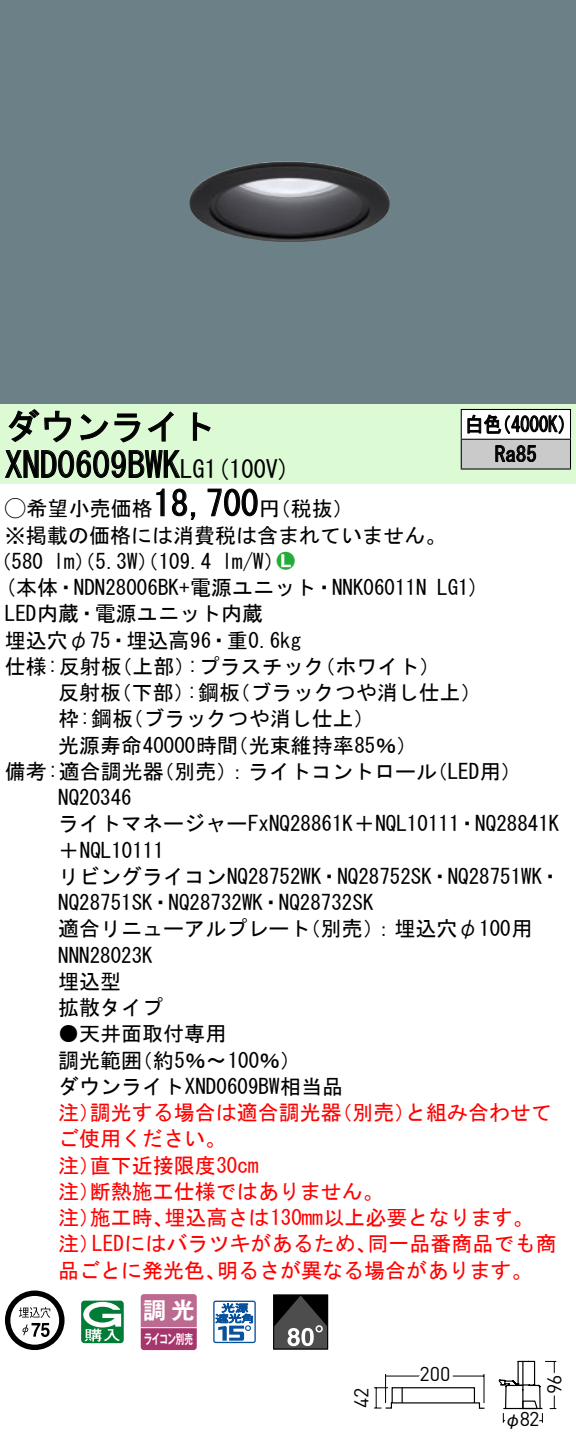
<style>
.page{position:relative;width:576px;height:1445px;background:#fff}
.page>*{position:absolute;margin:0;border:0;box-sizing:border-box;transform-origin:0 0}
.t1{font:35px "MS Gothic";color:#000}
.t2{font:24.5px "MS Gothic";color:#000}
.t3{font:23.1px "Gothic MB101 Pro De Bold 90 pv RKSJ H";color:#fff}
.t4{font:21px/26.2px "MS Gothic";color:#000}
.t5{font:21px/26.2px "MS Gothic";color:#f00}
.t6{font:21px/29.8px "MS Gothic";color:#000;scale:.88 1}
.t7{font:21px "Ford Classification 1";color:#23ac38}
.t8{font:19.95px "DINOT";letter-spacing:.005em;color:#000}
.t9{font:17.5px "Gothic BBB Pro Medium 90 pv RKSJ H";color:#000}
.t10{font:13.3px "Gothic MB101 Pro De Bold 90 pv RKSJ H";letter-spacing:-.05em;color:#fff;scale:.65 1}
.s1{font-size:24.5px}
.s2{font-family:"Ford Classification 1"}
.s3{color:#fff}
</style>
<div class="page">
<div style="left:0;top:0;width:575px;height:404px;background:#6c8087"></div>
<img style="left:189px;top:161px;width:201px;height:81px">
<div style="left:0;top:404px;width:575px;height:79px;background:#dcfad4"></div>
<svg style="left:8px;top:409px;width:64px;height:34px"></svg>
<svg style="left:80px;top:413px;width:60px;height:30px"></svg>
<svg style="left:147px;top:411px;width:26px;height:31px"></svg>
<svg style="left:192px;top:412px;width:19px;height:29px"></svg>
<svg style="left:5px;top:450px;width:176px;height:28px"></svg>
<svg style="left:156px;top:488px;width:9px;height:29px"></svg>
<svg style="left:172px;top:488px;width:24px;height:32px"></svg>
<svg style="left:207px;top:488px;width:51px;height:29px"></svg>
<svg style="left:5px;top:1290px;width:59px;height:60px"></svg>
<svg style="left:81px;top:1300px;width:43px;height:43px"></svg>
<svg style="left:140px;top:1294px;width:56px;height:56px;background:#b55884"></svg>
<hr style="left:141px;top:1327px;width:55px;height:1px;background:#fff">
<svg style="left:213px;top:1300px;width:43px;height:43px"></svg>
<div style="left:273px;top:1294px;width:55px;height:55px;border:1px solid #000"></div>
<svg style="left:273px;top:1295px;width:54px;height:54px;background:#464646"></svg>
<div style="left:461px;top:409px;width:109px;height:30px;background:#fff"></div>
<div style="left:461px;top:439px;width:109px;height:30px;background:#cacaca"></div>
<hr style="left:460px;top:409px;width:110px;height:1px;background:#000">
<hr style="left:569px;top:410px;width:2px;height:29px;background:#000">
<hr style="left:460px;top:439px;width:110px;height:1px;background:#000">
<svg style="left:460px;top:410px;width:1px;height:58px"></svg>
<hr style="left:569px;top:440px;width:2px;height:28px;background:#000">
<hr style="left:460px;top:468px;width:110px;height:2px;background:#000">
<svg style="left:467px;top:414px;width:96px;height:20px"></svg>
<svg style="left:495px;top:445px;width:41px;height:17px"></svg>
<svg style="left:498px;top:1360px;width:59px;height:63px"></svg>
<svg style="left:374px;top:1374px;width:111px;height:35px"></svg>
<h1 class="t1" style="left:5px;top:409px;width:212px">ダウンライト</h1>
<p class="t2" style="left:204px;top:456px;width:87px">(1 100 (V</p>
<h1 class="t1" style="left:5px;top:447px;width:201px">XND0609BWK<span class="s1">LG</span></h1>
<h1 class="t1" style="left:153px;top:486px;width:106px">18,700</h1>
<p class="t4" style="left:5px;top:495px;width:442px"><span class="s2">A</span>希望小売価格<br>※掲載の価格には消費税は含まれていません。</p>
<p class="t7" style="left:277px;top:550px;width:19px">2<span class="s3">7</span></p>
<p class="t4" style="left:259px;top:495px;width:96px">（円税抜(</p>
<p class="t4" style="left:222px;top:548px;width:64px">l m (W/</p>
<p class="t4" style="left:-9px;top:548px;width:54px">（580</p>
<p class="t4" style="left:54px;top:548px;width:159px">lm）（5.3 ）（W 109.4</p>
<p class="t6" style="left:494px;top:409px;width:49px;text-indent:-30px">白色<br>Ra85</p>
<p class="t6" style="left:492px;top:409px;width:96px">（4000 (K</p>
<p class="t4" style="left:5px;top:574px;width:423px">(本体・NDN28006BK+電源ユニット・NNK06011N</p>
<p class="t4" style="left:5px;top:600px;width:259px">LED内蔵・電源ユニット内蔵</p>
<p class="t4" style="left:5px;top:627px;width:297px">埋込穴φ75・埋込高96・重0.6kg</p>
<p class="t4" style="left:314px;top:653px;width:127px">（ホワイト(</p>
<p class="t4" style="left:187px;top:653px;width:139px">:プラスチック</p>
<p class="t4" style="left:5px;top:653px;width:118px">仕様:反射板</p>
<p class="t4" style="left:111px;top:653px;width:85px">（上部）</p>
<p class="t4" style="left:437px;top:574px;width:44px">LG (1</p>
<p class="t4" style="left:58px;top:679px;width:65px">反射板</p>
<p class="t4" style="left:111px;top:679px;width:85px">（下部）</p>
<p class="t4" style="left:229px;top:679px;width:253px">（ブラックつや消し仕上(</p>
<p class="t4" style="left:187px;top:679px;width:55px">:鋼板</p>
<p class="t4" style="left:122px;top:705px;width:254px">（ブラックつや消し仕上(</p>
<p class="t4" style="left:58px;top:705px;width:76px">枠:鋼板</p>
<p class="t4" style="left:58px;top:732px;width:181px">光源寿命40000時間</p>
<p class="t4" style="left:227px;top:732px;width:191px">（光束維持率85％(</p>
<p class="t4" style="left:5px;top:758px;width:160px">備考:適合調光器</p>
<p class="t4" style="left:58px;top:784px;width:75px">NQ20346</p>
<p class="t4" style="left:58px;top:810px;width:502px">ライトマネージャーFxNQ28861 ＋K NQL10111・NQ28841K</p>
<p class="t4" style="left:58px;top:837px;width:107px">＋NQL10111</p>
<p class="t4" style="left:58px;top:863px;width:504px">リビングライコンNQ28752WK・NQ28752SK・NQ28751WK・</p>
<p class="t4" style="left:58px;top:889px;width:316px">NQ28751SK・NQ28732WK・NQ28732SK</p>
<p class="t4" style="left:300px;top:915px;width:234px">（別売：）埋込穴φ100用</p>
<p class="t4" style="left:153px;top:758px;width:285px">（別売：）ライトコントロール</p>
<p class="t4" style="left:426px;top:758px;width:97px">（LED用(</p>
<p class="t4" style="left:58px;top:915px;width:253px">適合リニューアルプレート<br>NNN28023K<br>埋込型<br>拡散タイプ</p>
<p class="t4" style="left:132px;top:1020px;width:171px;text-indent:-74px">●天井面取付専用<br>（約5％〜100％(</p>
<p class="t4" style="left:58px;top:1047px;width:286px">調光範囲<br>ダウンライトXND0609BW相当品</p>
<p class="t5" style="left:90px;top:1099px;width:253px">調光する場合は適合調光器</p>
<p class="t5" style="left:331px;top:1099px;width:85px">（別売）</p>
<p class="t5" style="left:405px;top:1099px;width:148px">と組み合わせて</p>
<p class="t5" style="left:58px;top:1099px;width:43px">注）</p>
<p class="t5" style="left:58px;top:1125px;width:169px">ご使用ください。</p>
<p class="t5" style="left:90px;top:1152px;width:170px">直下近接限度30cm</p>
<p class="t5" style="left:90px;top:1152px;width:295px;text-indent:-32px">注）<br>断熱施工仕様ではありません。</p>
<p class="t5" style="left:58px;top:1178px;width:43px">注）</p>
<p class="t5" style="left:164px;top:1204px;width:370px">埋込高さは130mm以上必要となります。</p>
<p class="t5" style="left:90px;top:1204px;width:85px">施工時、</p>
<p class="t5" style="left:58px;top:1204px;width:43px">注）</p>
<p class="t5" style="left:92px;top:1230px;width:286px">LEDにはバラツキがあるため、</p>
<p class="t5" style="left:367px;top:1230px;width:190px">同一品番商品でも商</p>
<p class="t5" style="left:58px;top:1230px;width:43px">注）</p>
<p class="t5" style="left:58px;top:1257px;width:169px">品ごとに発光色、</p>
<p class="t5" style="left:217px;top:1257px;width:317px">明るさが異なる場合があります。</p>
<p class="t3" style="left:143px;top:1291px;width:53px">調光</p>
<p class="t10" style="left:144px;top:1327px;width:77px">ライコン別売</p>
<p class="t8" style="left:347px;top:1408px;width:22px;rotate:-90deg">42</p>
<p class="t8" style="left:419px;top:1360px;width:33px">200</p>
<p class="t8" style="left:519px;top:1405px;width:21px">82</p>
<p class="t9" style="left:504px;top:1405px;width:19px">φ</p>
<p class="t8" style="left:540px;top:1394px;width:21px;rotate:-90deg">96</p>
</div>
